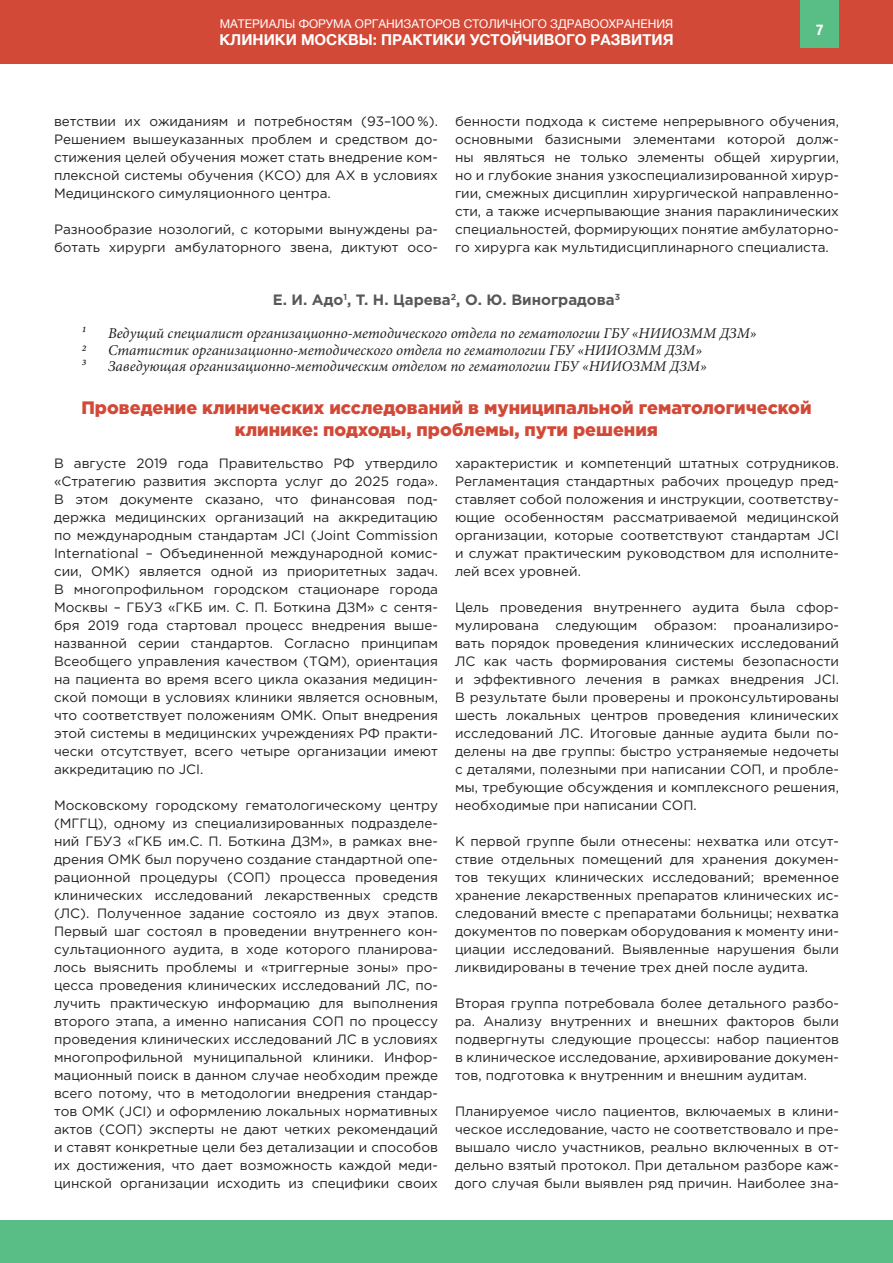
<style>
.page{position:relative;width:893px;height:1263px;background:#fff}
.page>*{position:absolute;margin:0;border:0;box-sizing:border-box;transform-origin:0 0}
.заголовок_2{font:900 18px/21.6px "Gotham Pro";color:#d24937;text-align:center}
.List_Paragraph{font:italic 15px "Minion Pro";color:#231f20}
.t1{font:700 15px "Helvetica Neue";color:#fff}
.имя{font:700 15px "Gotham Pro";color:#57585a}
.t2{font:700 condensed 15px "Helvetica Neue";color:#fff}
.набор_2_колонки{font:13.5px/18px "Gotham Pro";color:#231f20;text-align:justify}
.t3{font:12px "Helvetica Neue";color:#fff}
</style>
<div class="page">
<div style="left:0;top:1220px;width:893px;height:43px;background:#59be85"></div>
<div style="left:0;top:0;width:893px;height:64px;background:#d24937"></div>
<div style="left:801px;top:0;width:38px;height:48px;background:#59be85"></div>
<p class="t3" style="left:220px;top:16px;width:455px">МАТЕРИАЛЫ ФОРУМА ОРГАНИЗАТОРОВ СТОЛИЧНОГО ЗДРАВООХРАНЕНИЯ</p>
<p class="t1" style="left:219px;top:28px;width:456px">КЛИНИКИ МОСКВЫ: ПРАКТИКИ УСТОЙЧИВОГО РАЗВИТИЯ</p>
<p class="t2" style="left:816px;top:17px;width:9px">7</p>
<p class="набор_2_колонки" style="left:54px;top:112px;width:385px">ветствии их ожиданиям и потребностям (93–100 %).<br>Решением вышеуказанных проблем и средством до&shy;стижения целей обучения может стать внедрение ком&shy;плексной системы обучения (КСО) для АХ в условиях Медицинского симуляционного центра.</p>
<p class="набор_2_колонки" style="left:54px;top:220px;width:385px">Разнообразие нозологий, с которыми вынуждены ра&shy;ботать хирурги амбулаторного звена, диктуют осо-</p>
<p class="набор_2_колонки" style="left:455px;top:112px;width:385px">бенности подхода к системе непрерывного обучения, основными базисными элементами которой долж&shy;ны являться не только элементы общей хирургии, но и глубокие знания узкоспециализированной хирур&shy;гии, смежных дисциплин хирургической направленно&shy;сти, а также исчерпывающие знания параклинических специальностей, формирующих понятие амбулаторно&shy;го хирурга как мультидисциплинарного специалиста.</p>
<p class="имя" style="left:273px;top:291px;width:349px">Е. И. Адо<sup>1</sup>, Т. Н. Царева<sup>2</sup>, О. Ю. Виноградова<sup>3</sup></p>
<p class="List_Paragraph" style="left:81px;top:323px;width:6px">1</p>
<p class="List_Paragraph" style="left:108px;top:323px;width:650px">Ведущий специалист организационно-методического отдела по гематологии ГБУ «НИИОЗММ ДЗМ»</p>
<p class="List_Paragraph" style="left:81px;top:339px;width:6px">2</p>
<p class="List_Paragraph" style="left:108px;top:339px;width:596px">Статистик организационно-методического отдела по гематологии ГБУ «НИИОЗММ ДЗМ»</p>
<p class="List_Paragraph" style="left:81px;top:356px;width:6px">3</p>
<p class="List_Paragraph" style="left:108px;top:356px;width:600px">Заведующая организационно-методическим отделом по гематологии ГБУ «НИИОЗММ ДЗМ»</p>
<p class="заголовок_2" style="left:81px;top:396px;width:732px">Проведение клинических исследований в муниципальной гематологической клинике: подходы, проблемы, пути решения</p>
<p class="набор_2_колонки" style="left:54px;top:454px;width:385px">В августе 2019 года Правительство РФ утвердило «Стратегию развития экспорта услуг до 2025 года».<br>В этом документе сказано, что финансовая под&shy;держка медицинских организаций на аккредитацию по международным стандартам JCI (Joint Commission International – Объединенной международной комис&shy;сии, ОМК) является одной из приоритетных задач.<br>В многопрофильном городском стационаре города Москвы – ГБУЗ «ГКБ им. С. П. Боткина ДЗМ» с сентя&shy;бря 2019 года стартовал процесс внедрения выше&shy;названной серии стандартов. Согласно принципам Всеобщего управления качеством (TQM), ориентация на пациента во время всего цикла оказания медицин&shy;ской помощи в условиях клиники является основным, что соответствует положениям ОМК. Опыт внедрения этой системы в медицинских учреждениях РФ практи&shy;чески отсутствует, всего четыре организации имеют аккредитацию по JCI.</p>
<p class="набор_2_колонки" style="left:54px;top:796px;width:385px">Московскому городскому гематологическому центру (МГГЦ), одному из специализированных подразделе&shy;ний ГБУЗ «ГКБ им.С. П. Боткина ДЗМ», в рамках вне&shy;дрения ОМК был поручено создание стандартной опе&shy;рационной процедуры (СОП) процесса проведения клинических исследований лекарственных средств (ЛС). Полученное задание состояло из двух этапов.<br>Первый шаг состоял в проведении внутреннего кон&shy;сультационного аудита, в ходе которого планирова&shy;лось выяснить проблемы и «триггерные зоны» про&shy;цесса проведения клинических исследований ЛС, по&shy;лучить практическую информацию для выполнения второго этапа, а именно написания СОП по процессу проведения клинических исследований ЛС в условиях многопрофильной муниципальной клиники. Инфор&shy;мационный поиск в данном случае необходим прежде всего потому, что в методологии внедрения стандар&shy;тов ОМК (JCI) и оформлению локальных нормативных актов (СОП) эксперты не дают четких рекомендаций и ставят конкретные цели без детализации и способов их достижения, что дает возможность каждой меди&shy;цинской организации исходить из специфики своих</p>
<p class="набор_2_колонки" style="left:455px;top:454px;width:385px">характеристик и компетенций штатных сотрудников.<br>Регламентация стандартных рабочих процедур пред&shy;ставляет собой положения и инструкции, соответству&shy;ющие особенностям рассматриваемой медицинской организации, которые соответствуют стандартам JCI и служат практическим руководством для исполните&shy;лей всех уровней.</p>
<p class="набор_2_колонки" style="left:455px;top:598px;width:385px">Цель проведения внутреннего аудита была сфор&shy;мулирована следующим образом: проанализиро&shy;вать порядок проведения клинических исследований ЛС как часть формирования системы безопасности и эффективного лечения в рамках внедрения JCI.<br>В результате были проверены и проконсультированы шесть локальных центров проведения клинических исследований ЛС. Итоговые данные аудита были по&shy;делены на две группы: быстро устраняемые недочеты с деталями, полезными при написании СОП, и пробле&shy;мы, требующие обсуждения и комплексного решения, необходимые при написании СОП.</p>
<p class="набор_2_колонки" style="left:455px;top:832px;width:385px">К первой группе были отнесены: нехватка или отсут&shy;ствие отдельных помещений для хранения докумен&shy;тов текущих клинических исследований; временное хранение лекарственных препаратов клинических ис&shy;следований вместе с препаратами больницы; нехватка документов по поверкам оборудования к моменту ини&shy;циации исследований. Выявленные нарушения были ликвидированы в течение трех дней после аудита.</p>
<p class="набор_2_колонки" style="left:455px;top:994px;width:385px">Вторая группа потребовала более детального разбо&shy;ра. Анализу внутренних и внешних факторов были подвергнуты следующие процессы: набор пациентов в клиническое исследование, архивирование докумен&shy;тов, подготовка к внутренним и внешним аудитам.</p>
<p class="набор_2_колонки" style="left:455px;top:1102px;width:385px">Планируемое число пациентов, включаемых в клини&shy;ческое исследование, часто не соответствовало и пре&shy;вышало число участников, реально включенных в от&shy;дельно взятый протокол. При детальном разборе каж&shy;дого случая были выявлен ряд причин. Наиболее зна-</p>
</div>
